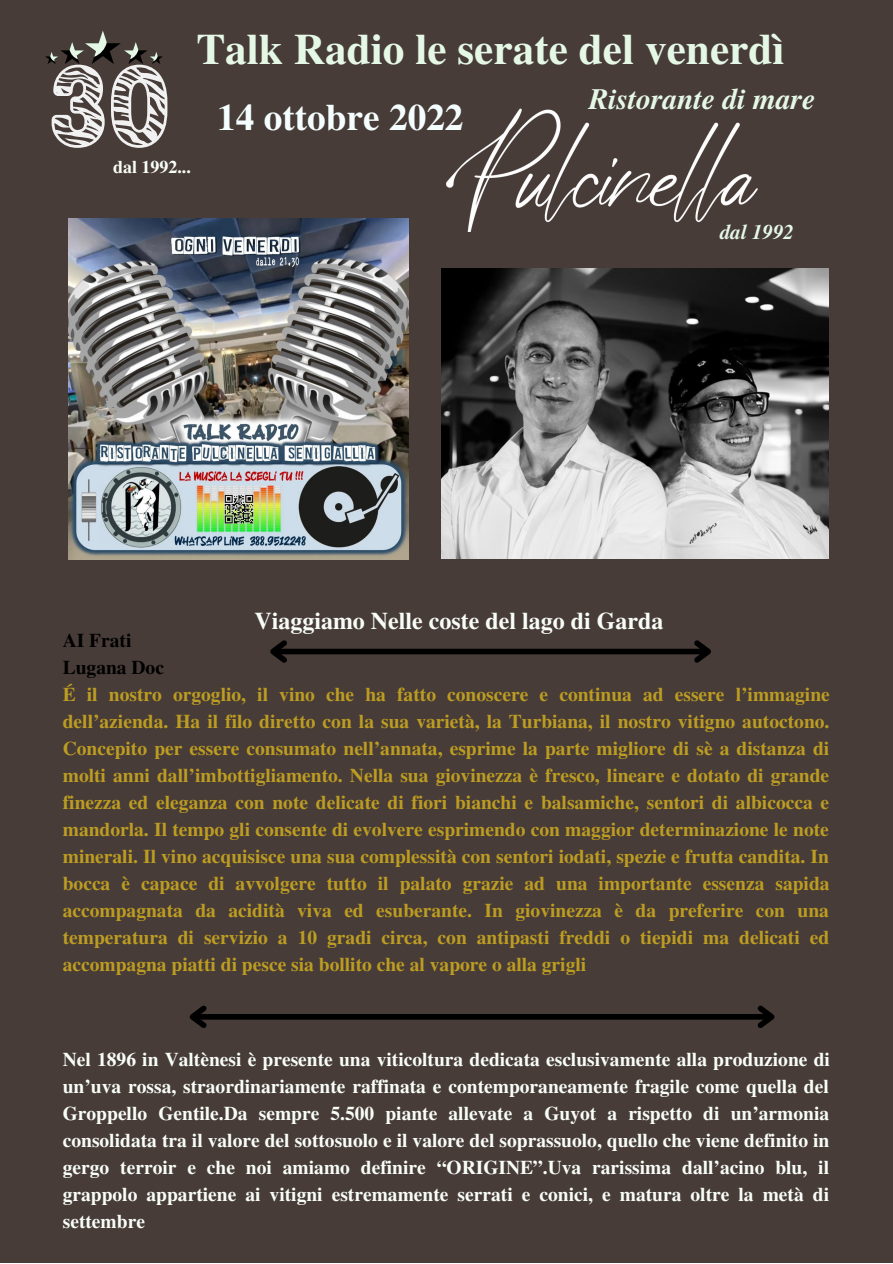
<style>
.page{position:relative;width:893px;height:1264px;background:#fff}
.page>*{position:absolute;margin:0;border:0;box-sizing:border-box;transform-origin:0 0}
.t1{font:700 43.35px "Te X Gyre Termes";color:#e5f8e6}
.t2{font:700 37.2px "Te X Gyre Termes";color:#f5feff}
.t3{font:italic 700 29.55px "Te X Gyre Termes";color:#e5f8e6}
.t4{font:700 24px "Te X Gyre Termes";color:#f9fdf8}
.t5{font:italic 700 20.85px "Te X Gyre Termes";color:#e5f8e6}
.t6{font:700 19.5px/27px "Te X Gyre Termes";color:#bc9c22;text-align:justify}
.t7{font:700 19.5px/27px "Te X Gyre Termes";color:#f9fdf8;text-align:justify}
.t8{font:700 19.5px/27px "Te X Gyre Termes";color:#000}
.t9{font:700 17.85px "Te X Gyre Termes";color:#f9fdf8}
</style>
<div class="page">
<div style="left:0;top:0;width:892px;height:1262px;background:#473c38"></div>
<img style="left:446px;top:108px;width:312px;height:123px">
<svg style="left:45px;top:30px;width:122px;height:118px"></svg>
<img style="left:68px;top:218px;width:341px;height:341px">
<img style="left:441px;top:269px;width:387px;height:290px">
<div style="left:192px;top:1014px;width:579px;height:5px;background:#000"></div>
<svg style="left:189px;top:1005px;width:22px;height:23px"></svg>
<svg style="left:752px;top:1005px;width:23px;height:23px"></svg>
<div style="left:273px;top:648px;width:435px;height:6px;background:#000"></div>
<svg style="left:270px;top:640px;width:22px;height:23px"></svg>
<svg style="left:689px;top:640px;width:22px;height:23px"></svg>
<h1 class="t1" style="left:196px;top:15px;width:589px">Talk Radio le serate del venerdì</h1>
<h2 class="t2" style="left:217px;top:88px;width:248px">14 ottobre 2022</h2>
<h3 class="t3" style="left:588px;top:77px;width:228px">Ristorante di mare</h3>
<p class="t9" style="left:113px;top:153px;width:79px">dal 1992...</p>
<p class="t5" style="left:720px;top:216px;width:75px">dal 1992</p>
<p class="t4" style="left:254px;top:602px;width:410px">Viaggiamo Nelle coste del lago di Garda</p>
<p class="t8" style="left:63px;top:626px;width:103px">AI Frati<br>Lugana Doc</p>
<p class="t6" style="left:63px;top:680px;width:768px">É il nostro orgoglio, il vino che ha fatto conoscere e continua ad essere l’immagine dell’azienda. Ha il filo diretto con la sua varietà, la Turbiana, il nostro vitigno autoctono.<br>Concepito per essere consumato nell’annata, esprime la parte migliore di sè a distanza di molti anni dall’imbottigliamento. Nella sua giovinezza è fresco, lineare e dotato di grande finezza ed eleganza con note delicate di fiori bianchi e balsamiche, sentori di albicocca e mandorla. Il tempo gli consente di evolvere esprimendo con maggior determinazione le note minerali. Il vino acquisisce una sua complessità con sentori iodati, spezie e frutta candita. In bocca è capace di avvolgere tutto il palato grazie ad una importante essenza sapida accompagnata da acidità viva ed esuberante. In giovinezza è da preferire con una temperatura di servizio a 10 gradi circa, con antipasti freddi o tiepidi ma delicati ed accompagna piatti di pesce sia bollito che al vapore o alla grigli</p>
<p class="t7" style="left:63px;top:1044px;width:768px">Nel 1896 in Valtènesi è presente una viticoltura dedicata esclusivamente alla produzione di un’uva rossa, straordinariamente raffinata e contemporaneamente fragile come quella del Groppello Gentile.Da sempre 5.500 piante allevate a Guyot a rispetto di un’armonia consolidata tra il valore del sottosuolo e il valore del soprassuolo, quello che viene definito in gergo terroir e che noi amiamo definire “ORIGINE”.Uva rarissima dall’acino blu, il grappolo appartiene ai vitigni estremamente serrati e conici, e matura oltre la metà di settembre</p>
</div>
